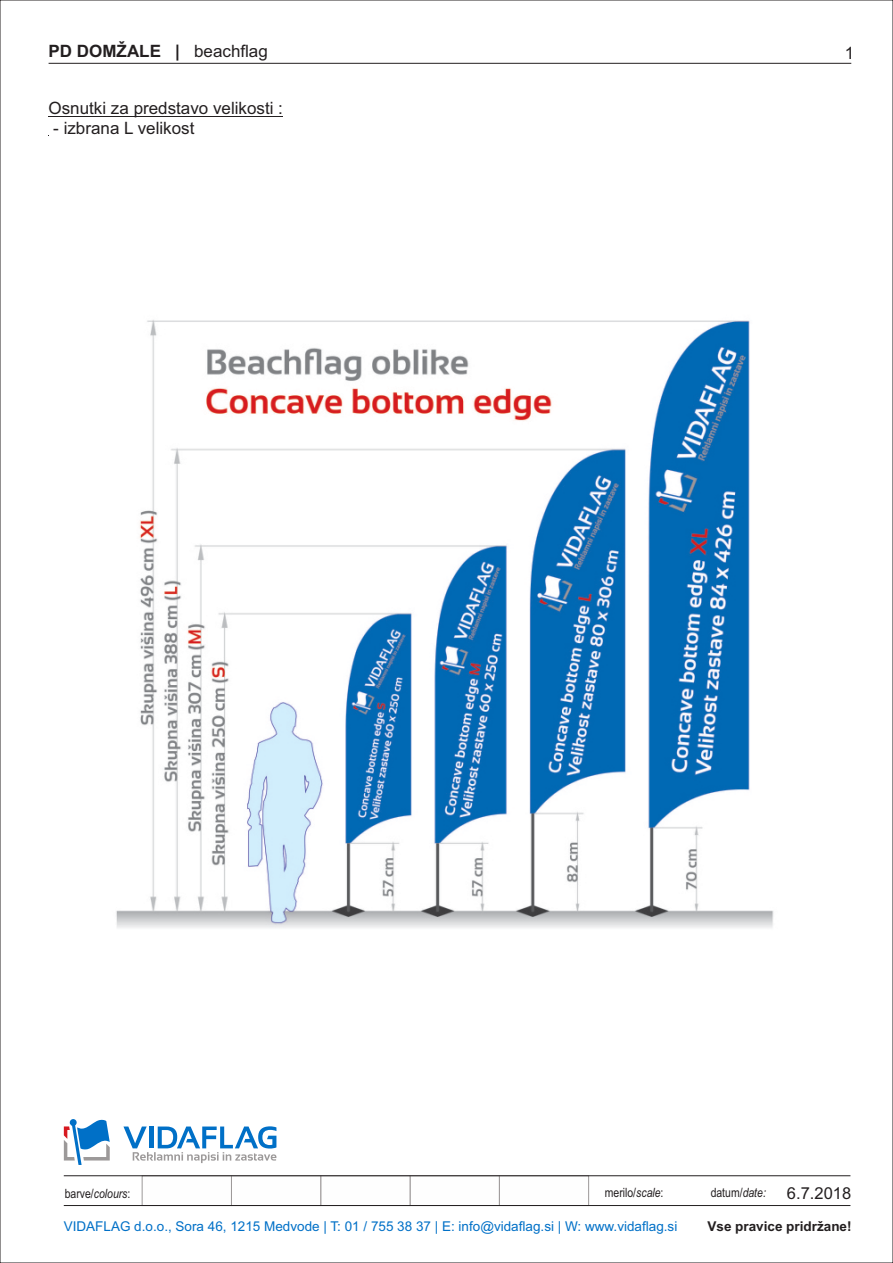
<style>
.page{position:relative;width:893px;height:1263px;background:#fff}
.page>*{position:absolute;margin:0;border:0;box-sizing:border-box;transform-origin:0 0}
.t1{font:16.95px "Arial";color:#231f20}
.t2{font:700 16.95px "Arial";color:#231f20}
.t3{font:16.5px "Arial";color:#231f20}
.t4{font:13.5px "Arial";color:#0070c7}
.t5{font:700 13.5px "Arial";color:#231f20}
.t6{font:12.75px "Arial Narrow";color:#231f20}
.s1{font-weight:400}
.s2{font-style:italic}
</style>
<div class="page">
<hr style="left:49px;top:63px;width:802px;height:1px;background:#231f20">
<hr style="left:49px;top:116px;width:234px;height:1px;background:#231f20">
<svg style="left:123px;top:1126px;width:153px;height:37px"></svg>
<svg style="left:64px;top:1119px;width:46px;height:46px"></svg>
<svg style="left:141px;top:1176px;width:448px;height:29px"></svg>
<hr style="left:64px;top:1205px;width:786px;height:1px;background:#231f20">
<hr style="left:64px;top:1175px;width:786px;height:1px;background:#231f20">
<img style="left:116px;top:320px;width:658px;height:608px">
<p class="t2" style="left:49px;top:45px;width:221px">PD DOMŽALE | <span class="s1">beachflag</span></p>
<p class="t1" style="left:49px;top:102px;width:236px">Osnutki za predstavo velikosti :</p>
<p class="t1" style="left:53px;top:121px;width:143px">- izbrana L velikost</p>
<p class="t1" style="left:845px;top:46px;width:11px">1</p>
<p class="t6" style="left:605px;top:1188px;width:60px">merilo/<span class="s2">scale</span>:</p>
<p class="t6" style="left:711px;top:1188px;width:57px">datum/<span class="s2">date:</span></p>
<p class="t3" style="left:787px;top:1187px;width:66px">6.7.2018</p>
<p class="t4" style="left:64px;top:1221px;width:615px">VIDAFLAG d.o.o., Sora 46, 1215 Medvode | T: 01 / 755 38 37 | E: info@vidaflag.si | W: www.vidaflag.si</p>
<p class="t5" style="left:707px;top:1221px;width:146px">Vse pravice pridržane!</p>
<p class="t6" style="left:65px;top:1188px;width:67px">barve/<span class="s2">colours</span>:</p>
</div>
